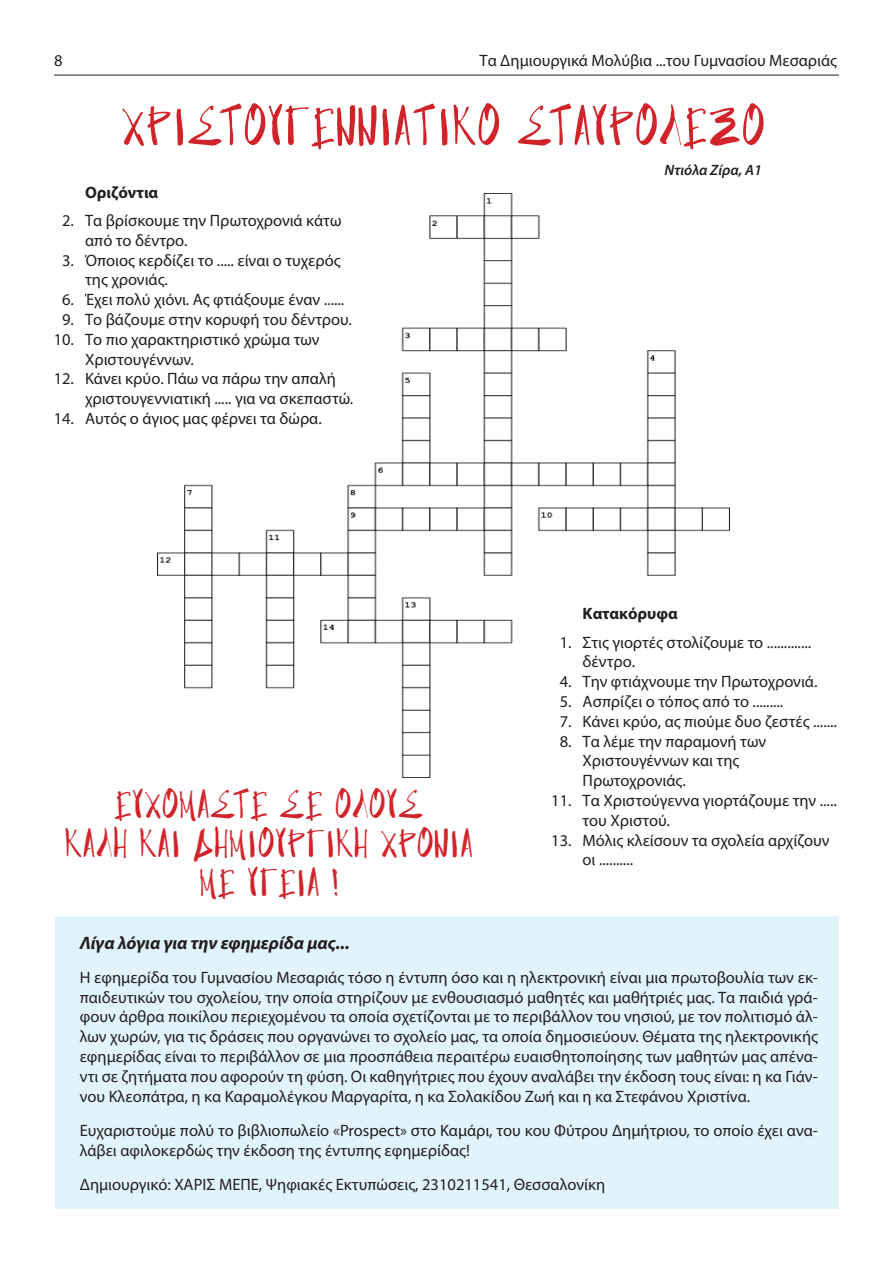
<style>
.page{position:relative;width:893px;height:1263px;background:#fff}
.page>*{position:absolute;margin:0;border:0;box-sizing:border-box;transform-origin:0 0}
.t1{font:54px "NF NERRES Regular";color:#d1232a}
.t2{font:38.7px/39px "NF NERRES Regular";color:#d1232a;text-align:center}
.t3{font:italic 700 18px "Myriad Pro";color:#231f20}
.t4{font:16.5px/19.8px "Myriad Pro";color:#231f20}
.t5{font:700 16.5px "Myriad Pro";color:#231f20}
.t6{font:italic 600 15px "Myriad Pro";color:#231f20}
</style>
<div class="page">
<div style="left:55px;top:917px;width:783px;height:292px;background:#e1f4fc"></div>
<img style="left:157px;top:194px;width:573px;height:583px">
<hr style="left:54px;top:75px;width:785px;height:1px;background:#231f20">
<p class="t4" style="left:54px;top:51px;width:10px">8</p>
<p class="t4" style="left:479px;top:51px;width:359px">Τα Δημιουργικά Μολύβια ...του Γυμνασίου Μεσαριάς</p>
<h1 class="t1" style="left:121px;top:84px;width:646px">Χριστουγεννιάτικο σταυρόλεξο</h1>
<p class="t5" style="left:85px;top:181px;width:75px">Οριζόντια</p>
<p class="t4" style="left:85px;top:210px;width:258px;text-indent:-23px">2. Τα βρίσκουμε την Πρωτοχρονιά κάτω από το δέντρο.</p>
<p class="t4" style="left:85px;top:250px;width:257px;text-indent:-23px">3. Όποιος κερδίζει το ..... είναι ο τυχερός της χρονιάς.</p>
<p class="t4" style="left:62px;top:289px;width:284px">6. Έχει πολύ χιόνι. Ας φτιάξουμε έναν ......</p>
<p class="t4" style="left:62px;top:309px;width:291px">9. Το βάζουμε στην κορυφή του δέντρου.</p>
<p class="t4" style="left:85px;top:329px;width:236px;text-indent:-31px">10. Το πιο χαρακτηριστικό χρώμα των<br>Χριστουγέννων.</p>
<p class="t4" style="left:85px;top:369px;width:270px;text-indent:-31px">12. Κάνει κρύο. Πάω να πάρω την απαλή χριστουγεννιατική ..... για να σκεπαστώ.</p>
<p class="t4" style="left:54px;top:408px;width:270px">14. Αυτός ο άγιος μας φέρνει τα δώρα.</p>
<h2 class="t2" style="left:65px;top:786px;width:410px">Ευχόμαστε σε όλους<br>καλή και δημιουργική χρονιά με υγεία !</h2>
<p class="t6" style="left:665px;top:160px;width:99px">Ντιόλα Ζίρα, Α1</p>
<p class="t5" style="left:583px;top:603px;width:97px">Κατακόρυφα</p>
<p class="t4" style="left:583px;top:632px;width:230px;text-indent:-23px">1. Στις γιορτές στολίζουμε το ............. δέντρο.</p>
<p class="t4" style="left:560px;top:671px;width:259px">4. Την φτιάχνουμε την Πρωτοχρονιά.</p>
<p class="t4" style="left:560px;top:691px;width:225px">5. Ασπρίζει ο τόπος από το .........</p>
<p class="t4" style="left:560px;top:711px;width:279px">7. Κάνει κρύο, ας πιούμε δυο ζεστές .......</p>
<p class="t4" style="left:583px;top:731px;width:185px;text-indent:-23px">8. Τα λέμε την παραμονή των<br>Χριστουγέννων και της<br>Πρωτοχρονιάς.</p>
<p class="t4" style="left:583px;top:790px;width:256px;text-indent:-31px">11. Τα Χριστούγεννα γιορτάζουμε την ..... του Χριστού.</p>
<p class="t4" style="left:583px;top:830px;width:249px;text-indent:-31px">13. Μόλις κλείσουν τα σχολεία αρχίζουν οι ..........</p>
<p class="t3" style="left:80px;top:931px;width:272px">Λίγα λόγια για την εφημερίδα μας...</p>
<p class="t4" style="left:80px;top:967px;width:740px;text-align:justify">Η εφημερίδα του Γυμνασίου Μεσαριάς τόσο η έντυπη όσο και η ηλεκτρονική είναι μια πρωτοβουλία των εκ&shy;παιδευτικών του σχολείου, την οποία στηρίζουν με ενθουσιασμό μαθητές και μαθήτριές μας. Τα παιδιά γρά&shy;φουν άρθρα ποικίλου περιεχομένου τα οποία σχετίζονται με το περιβάλλον του νησιού, με τον πολιτισμό άλ&shy;λων χωρών, για τις δράσεις που οργανώνει το σχολείο μας, τα οποία δημοσιεύουν. Θέματα της ηλεκτρονικής εφημερίδας είναι το περιβάλλον σε μια προσπάθεια περαιτέρω ευαισθητοποίησης των μαθητών μας απένα&shy;ντι σε ζητήματα που αφορούν τη φύση. Οι καθηγήτριες που έχουν αναλάβει την έκδοση τους είναι: η κα Γιάν&shy;νου Κλεοπάτρα, η κα Καραμολέγκου Μαργαρίτα, η κα Σολακίδου Ζωή και η κα Στεφάνου Χριστίνα.</p>
<p class="t4" style="left:80px;top:1120px;width:740px">Ευχαριστούμε πολύ το βιβλιοπωλείο «Prospect» στο Καμάρι, του κου Φύτρου Δημήτριου, το οποίο έχει ανα&shy;λάβει αφιλοκερδώς την έκδοση της έντυπης εφημερίδας!</p>
<p class="t4" style="left:80px;top:1174px;width:527px">Δημιουργικό: XAΡΙΣ ΜΕΠΕ, Ψηφιακές Εκτυπώσεις, 2310211541, Θεσσαλονίκη</p>
</div>
